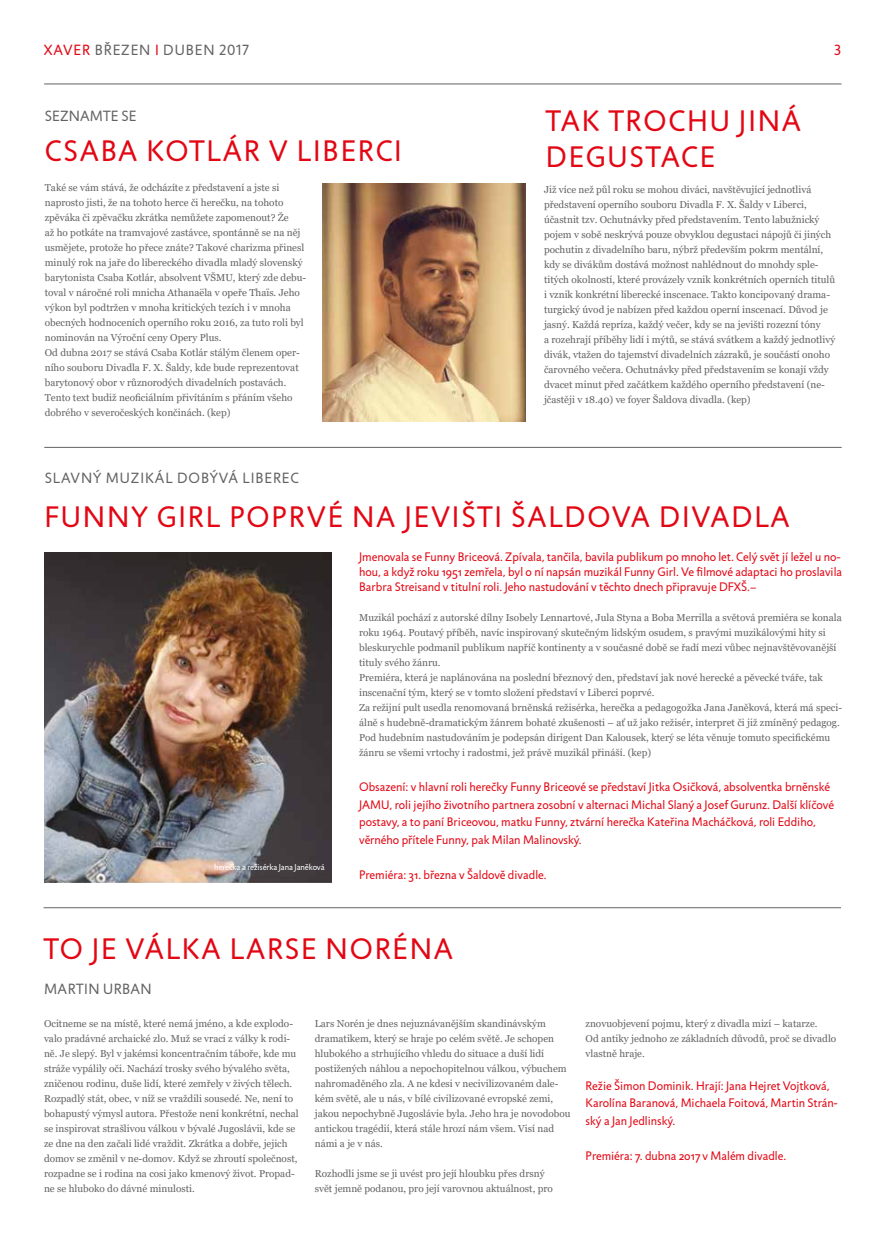
<style>
.page{position:relative;width:886px;height:1241px;background:#fff}
.page>*{position:absolute;margin:0;border:0;box-sizing:border-box;transform-origin:0 0}
.t1{font:30px/36px "Jigsaw";letter-spacing:.06em;color:#e30613}
.t2{font:15px "Jigsaw";letter-spacing:.06em;color:#646363}
.t3{font:15px "Jigsaw";letter-spacing:.03em;color:#646363}
.t4{font:15px "Jigsaw";letter-spacing:.01em;color:#646363}
.t5{font:15px "Jigsaw";color:#e30613}
.t6{font:12.5px/17.5px "Jigsaw";color:#e30613}
.t7{font:10px/15px "Georgia";color:#646363}
.t8{font:8.75px "Jigsaw";letter-spacing:-.01em;color:#fff}
.s1{color:#e30613}
</style>
<div class="page">
<hr style="left:44px;top:84px;width:797px;height:1px;background:#646363">
<hr style="left:44px;top:447px;width:798px;height:1px;background:#646363">
<img style="left:322px;top:183px;width:204px;height:239px">
<hr style="left:44px;top:907px;width:797px;height:1px;background:#646363">
<img style="left:44px;top:552px;width:287px;height:330px">
<h2 class="t2" style="left:44px;top:41px;width:207px"><span class="s1">XAVER</span> BŘEZEN <span class="s1">I</span> DUBEN 2017</h2>
<h2 class="t5" style="left:834px;top:41px;width:9px">3</h2>
<h2 class="t4" style="left:45px;top:107px;width:93px">SEZNAMTE SE</h2>
<h1 class="t1" style="left:45px;top:133px;width:358px">CSABA KOTLÁR V LIBERCI</h1>
<p class="t7" style="left:45px;top:180px;width:263px">Také se vám stává, že odcházíte z představení a jste si naprosto jisti, že na tohoto herce či herečku, na tohoto zpěváka či zpěvačku zkrátka nemůžete zapomenout? Že<br>až ho potkáte na tramvajové zastávce, spontánně se na něj usmějete, protože ho přece znáte? Takové charizma přinesl minulý rok na jaře do libereckého divadla mladý slovenský barytonista Csaba Kotlár, absolvent VŠMU, který zde debu&shy;toval v náročné roli mnicha Athanaëla v opeře Thaïs. Jeho výkon byl podtržen v mnoha kritických tezích i v mnoha obecných hodnoceních operního roku 2016, za tuto roli byl nominován na Výroční ceny Opery Plus.<br>Od dubna 2017 se stává Csaba Kotlár stálým členem oper&shy;ního souboru Divadla F. X. Šaldy, kde bude reprezentovat barytonový obor v různorodých divadelních postavách.<br>Tento text budiž neoficiálním přivítáním s přáním všeho dobrého v severočeských končinách. (kep)</p>
<h2 class="t2" style="left:45px;top:469px;width:256px">SLAVNÝ MUZIKÁL DOBÝVÁ LIBEREC</h2>
<h1 class="t1" style="left:546px;top:103px;width:257px">TAK TROCHU JINÁ<br>DEGUSTACE</h1>
<p class="t7" style="left:544px;top:182px;width:293px">Již více než půl roku se mohou diváci, navštěvující jednotlivá představení operního souboru Divadla F. X. Šaldy v Liberci, účastnit tzv. Ochutnávky před představením. Tento labužnický pojem v sobě neskrývá pouze obvyklou degustaci nápojů či jiných pochutin z divadelního baru, nýbrž především pokrm mentální, kdy se divákům dostává možnost nahlédnout do mnohdy sple&shy;titých okolností, které provázely vznik konkrétních operních titulů i vznik konkrétní liberecké inscenace. Takto koncipovaný drama&shy;turgický úvod je nabízen před každou operní inscenací. Důvod je jasný. Každá repríza, každý večer, kdy se na jevišti rozezní tóny<br>a rozehrají příběhy lidí i mýtů, se stává svátkem a každý jednotlivý divák, vtažen do tajemství divadelních zázraků, je součástí onoho čarovného večera. Ochutnávky před představením se konají vždy dvacet minut před začátkem každého operního představení (ne&shy;jčastěji v 18.40) ve foyer Šaldova divadla. (kep)</p>
<h1 class="t1" style="left:44px;top:499px;width:747px">FUNNY GIRL POPRVÉ NA JEVIŠTI ŠALDOVA DIVADLA</h1>
<p class="t8" style="left:214px;top:862px;width:112px">herečka a režisérka Jana Janěková</p>
<p class="t6" style="left:359px;top:549px;width:484px;line-height:15px">Jmenovala se Funny Briceová. Zpívala, tančila, bavila publikum po mnoho let. Celý svět jí ležel u no&shy;hou, a když roku 1951 zemřela, byl o ní napsán muzikál Funny Girl. Ve filmové adaptaci ho proslavila<br>Barbra Streisand v titulní roli. Jeho nastudování v těchto dnech připravuje DFXŠ.–</p>
<p class="t7" style="left:359px;top:610px;width:484px">Muzikál pochází z autorské dílny Isobely Lennartové, Jula Styna a Boba Merrilla a světová premiéra se konala roku 1964. Poutavý příběh, navíc inspirovaný skutečným lidským osudem, s pravými muzikálovými hity si bleskurychle podmanil publikum napříč kontinenty a v současné době se řadí mezi vůbec nejnavštěvovanější tituly svého žánru.<br>Premiéra, která je naplánována na poslední březnový den, představí jak nové herecké a pěvecké tváře, tak inscenační tým, který se v tomto složení představí v Liberci poprvé.<br>Za režijní pult usedla renomovaná brněnská režisérka, herečka a pedagogožka Jana Janěková, která má speci&shy;álně s hudebně-dramatickým žánrem bohaté zkušenosti – ať už jako režisér, interpret či již zmíněný pedagog.<br>Pod hudebním nastudováním je podepsán dirigent Dan Kalousek, který se léta věnuje tomuto specifickému žánru se všemi vrtochy i radostmi, jež právě muzikál přináší. (kep)</p>
<p class="t6" style="left:359px;top:778px;width:476px">Obsazení: v hlavní roli herečky Funny Briceové se představí Jitka Osičková, absolventka brněnské JAMU, roli jejího životního partnera zosobní v alternaci Michal Slaný a Josef Gurunz. Další klíčové postavy, a to paní Briceovou, matku Funny, ztvární herečka Kateřina Macháčková, roli Eddiho, věrného přítele Funny, pak Milan Malinovský.</p>
<p class="t6" style="left:359px;top:865px;width:189px">Premiéra: 31. března v Šaldově divadle.</p>
<h1 class="t1" style="left:44px;top:930px;width:411px">TO JE VÁLKA LARSE NORÉNA</h1>
<h2 class="t3" style="left:44px;top:979px;width:109px">MARTIN URBAN</h2>
<p class="t7" style="left:44px;top:1016px;width:256px">Ocitneme se na místě, které nemá jméno, a kde explodo&shy;valo pradávné archaické zlo. Muž se vrací z války k rodi&shy;ně. Je slepý. Byl v jakémsi koncentračním táboře, kde mu stráže vypálily oči. Nachází trosky svého bývalého světa, zničenou rodinu, duše lidí, které zemřely v živých tělech.<br>Rozpadlý stát, obec, v níž se vraždili sousedé. Ne, není to bohapustý výmysl autora. Přestože není konkrétní, nechal se inspirovat strašlivou válkou v bývalé Jugoslávii, kde se ze dne na den začali lidé vraždit. Zkrátka a dobře, jejich domov se změnil v ne-domov. Když se zhroutí společnost, rozpadne se i rodina na cosi jako kmenový život. Propad&shy;ne se hluboko do dávné minulosti.</p>
<p class="t7" style="left:315px;top:1016px;width:257px">Lars Norén je dnes nejuznávanějším skandinávským dramatikem, který se hraje po celém světě. Je schopen hlubokého a strhujícího vhledu do situace a duší lidí postižených náhlou a nepochopitelnou válkou, výbuchem nahromaděného zla. A ne kdesi v necivilizovaném dale&shy;kém světě, ale u nás, v bílé civilizované evropské zemi, jakou nepochybně Jugoslávie byla. Jeho hra je novodobou antickou tragédií, která stále hrozí nám všem. Visí nad námi a je v nás.</p>
<p class="t7" style="left:315px;top:1166px;width:240px">Rozhodli jsme se ji uvést pro její hloubku přes drsný svět jemně podanou, pro její varovnou aktuálnost, pro</p>
<p class="t7" style="left:586px;top:1016px;width:252px">znovuobjevení pojmu, který z divadla mizí – katarze.<br>Od antiky jednoho ze základních důvodů, proč se divadlo vlastně hraje.</p>
<p class="t6" style="left:586px;top:1076px;width:254px">Režie Šimon Dominik. Hrají: Jana Hejret Vojtková,<br>Karolína Baranová, Michaela Foitová, Martin Strán&shy;ský a Jan Jedlinský.</p>
<p class="t6" style="left:586px;top:1146px;width:202px">Premiéra: 7. dubna 2017 v Malém divadle.</p>
</div>
